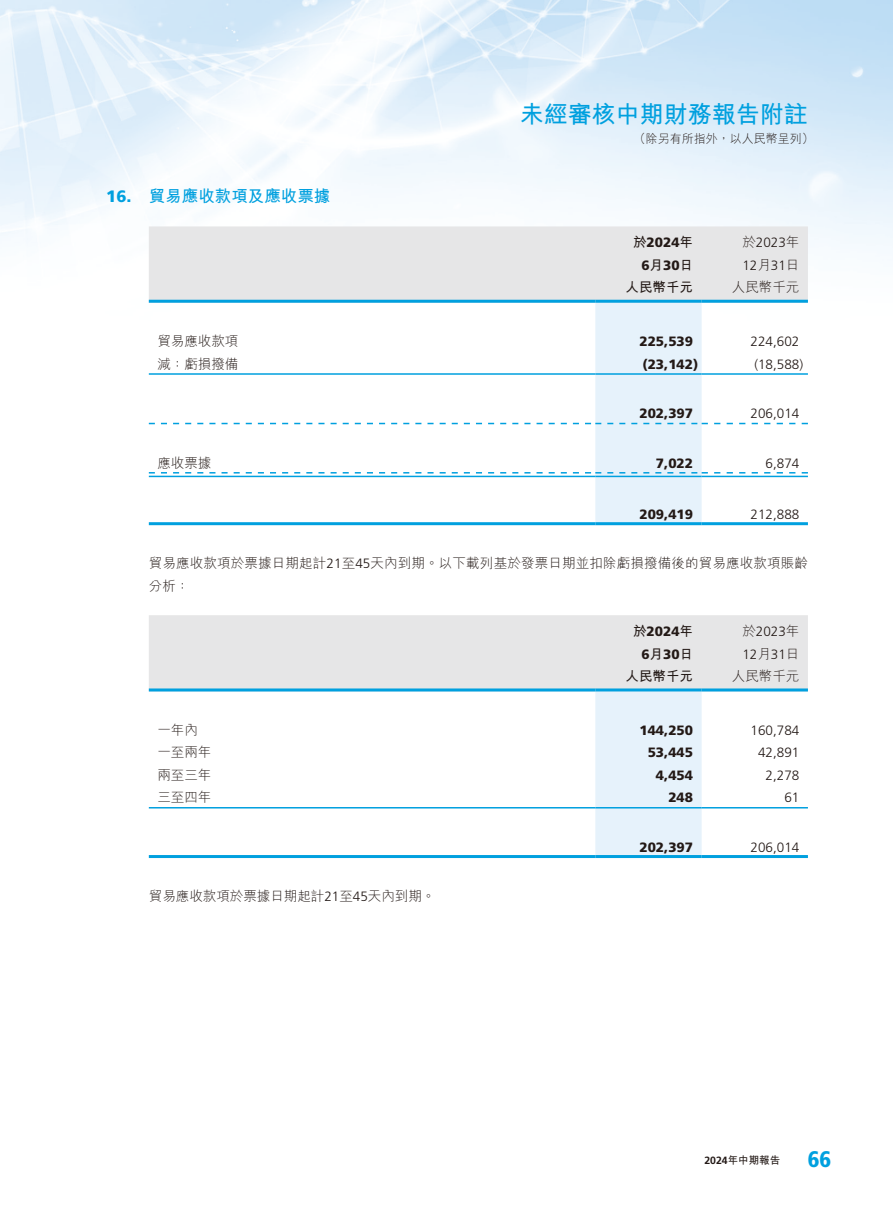
<style>
.page{position:relative;width:893px;height:1212px;background:#fff}
.page>*{position:absolute;margin:0;border:0;box-sizing:border-box;transform-origin:0 0}
.t1{font:24px "M Hei HK Bold E Ten B5 H";color:#00a0df}
.t2{font:16.5px "M Hei HK Bold E Ten B5 H";color:#00a0df}
.t3{font:13.5px/22.5px "M Hei HK Light E Ten B5 H";color:#231916}
.t4{font:300 13.5px/22.5px "Frutiger LT Std";color:#231916}
.t5{font:900 13.5px/22.5px "Frutiger LT Std";color:#231916;text-align:right}
.t6{font:13.5px "M Hei HK Bold E Ten B5 H";color:#231916}
.t7{font:12px "M Hei HK Light E Ten B5 H";color:#231916}
.t8{font:10.5px "M Hei HK Bold E Ten B5 H";color:#231916}
.s1{font-family:"Frutiger LT Std";font-weight:900}
.s2{font-family:"M Hei HK Bold E Ten B5 H";font-weight:400}
.s3{font-family:"M Hei HK Light E Ten B5 H";font-weight:400}
.s4{font-family:"Frutiger LT Std";font-weight:300}
.s5{font-family:"Frutiger LT Std";font-weight:700}
.s6{font-family:"Frutiger LT Std";font-weight:900;font-stretch:condensed;font-size:22.5px;color:#00a0df}
</style>
<div class="page">
<img style="left:0;top:0;width:893px;height:375px">
<div style="left:149px;top:226px;width:659px;height:74px;background:#e6e6e7"></div>
<hr style="left:149px;top:300px;width:446px;height:3px;background:#00a0df">
<hr style="left:595px;top:300px;width:107px;height:3px;background:#00a0df">
<hr style="left:702px;top:300px;width:106px;height:3px;background:#00a0df">
<svg style="left:149px;top:303px;width:659px;height:219px"></svg>
<hr style="left:702px;top:476px;width:106px;height:1px;background:#00a0df">
<hr style="left:149px;top:522px;width:446px;height:3px;background:#00a0df">
<hr style="left:595px;top:522px;width:107px;height:3px;background:#00a0df">
<hr style="left:702px;top:522px;width:106px;height:3px;background:#00a0df">
<div style="left:149px;top:615px;width:659px;height:73px;background:#e6e6e7"></div>
<div style="left:595px;top:691px;width:107px;height:164px;background:#e6f2fb"></div>
<hr style="left:149px;top:688px;width:446px;height:3px;background:#00a0df">
<hr style="left:595px;top:688px;width:107px;height:3px;background:#00a0df">
<hr style="left:702px;top:688px;width:106px;height:3px;background:#00a0df">
<hr style="left:149px;top:807px;width:446px;height:1px;background:#00a0df">
<hr style="left:595px;top:807px;width:107px;height:1px;background:#00a0df">
<hr style="left:702px;top:807px;width:106px;height:1px;background:#00a0df">
<hr style="left:149px;top:855px;width:446px;height:3px;background:#00a0df">
<hr style="left:595px;top:855px;width:107px;height:3px;background:#00a0df">
<hr style="left:702px;top:855px;width:106px;height:3px;background:#00a0df">
<p class="t2" style="left:106px;top:189px;width:226px"><span class="s1">16.</span> 貿易應收款項及應收票據</p>
<h1 class="t1" style="left:520px;top:105px;width:289px">未經審核中期財務報告附註</h1>
<p class="t7" style="left:634px;top:134px;width:181px">（除另有所指外，以人民幣呈列）</p>
<p class="t5" style="left:633px;top:232px;width:62px"><span class="s2">於</span>2024<span class="s2">年<br></span>6<span class="s2">月</span>30<span class="s2">日</span></p>
<p class="t4" style="left:742px;top:232px;width:59px"><span class="s3">於</span>2023<span class="s3">年<br></span>12<span class="s3">月</span>31<span class="s3">日</span></p>
<p class="t6" style="left:626px;top:282px;width:69px">人民幣千元</p>
<p class="t3" style="left:732px;top:278px;width:69px">人民幣千元</p>
<p class="t3" style="left:157px;top:331px;width:82px">貿易應收款項</p>
<p class="t5" style="left:639px;top:331px;width:55px">225,539</p>
<p class="t4" style="left:751px;top:331px;width:50px">224,602</p>
<p class="t3" style="left:157px;top:354px;width:82px">減：虧損撥備</p>
<p class="t5" style="left:642px;top:353px;width:57px">(23,142)</p>
<p class="t4" style="left:754px;top:353px;width:50px">(18,588)</p>
<p class="t5" style="left:639px;top:403px;width:55px">202,397</p>
<p class="t4" style="left:751px;top:403px;width:50px">206,014</p>
<p class="t3" style="left:157px;top:453px;width:55px">應收票據</p>
<p class="t5" style="left:656px;top:452px;width:39px">7,022</p>
<p class="t4" style="left:766px;top:452px;width:35px">6,874</p>
<p class="t5" style="left:639px;top:504px;width:55px">209,419</p>
<p class="t4" style="left:751px;top:504px;width:50px">212,888</p>
<p class="t3" style="left:149px;top:554px;width:661px">貿易應收款項於票據日期起計<span class="s4">21</span>至<span class="s4">45</span>天內到期。以下載列基於發票日期並扣除虧損撥備後的貿易應收款項賬齡分析：</p>
<p class="t5" style="left:633px;top:621px;width:62px"><span class="s2">於</span>2024<span class="s2">年<br></span>6<span class="s2">月</span>30<span class="s2">日</span></p>
<p class="t4" style="left:742px;top:621px;width:59px"><span class="s3">於</span>2023<span class="s3">年<br></span>12<span class="s3">月</span>31<span class="s3">日</span></p>
<p class="t6" style="left:626px;top:671px;width:69px">人民幣千元</p>
<p class="t3" style="left:732px;top:666px;width:69px">人民幣千元</p>
<p class="t3" style="left:157px;top:720px;width:42px">一年內</p>
<p class="t5" style="left:639px;top:719px;width:55px">144,250</p>
<p class="t4" style="left:751px;top:719px;width:50px">160,784</p>
<p class="t3" style="left:157px;top:743px;width:55px">一至兩年</p>
<p class="t5" style="left:648px;top:742px;width:47px">53,445</p>
<p class="t4" style="left:758px;top:742px;width:43px">42,891</p>
<p class="t3" style="left:157px;top:765px;width:55px">兩至三年</p>
<p class="t5" style="left:656px;top:764px;width:39px">4,454</p>
<p class="t4" style="left:766px;top:764px;width:35px">2,278</p>
<p class="t3" style="left:157px;top:788px;width:55px">三至四年</p>
<p class="t5" style="left:668px;top:787px;width:26px">248</p>
<p class="t4" style="left:784px;top:787px;width:17px">61</p>
<p class="t5" style="left:639px;top:836px;width:55px">202,397</p>
<p class="t4" style="left:751px;top:836px;width:50px">206,014</p>
<p class="t3" style="left:149px;top:887px;width:288px">貿易應收款項於票據日期起計<span class="s4">21</span>至<span class="s4">45</span>天內到期。</p>
<p class="t8" style="left:704px;top:1156px;width:128px"><span class="s5">2024</span>年中期報告 <span class="s6">66</span></p>
</div>
